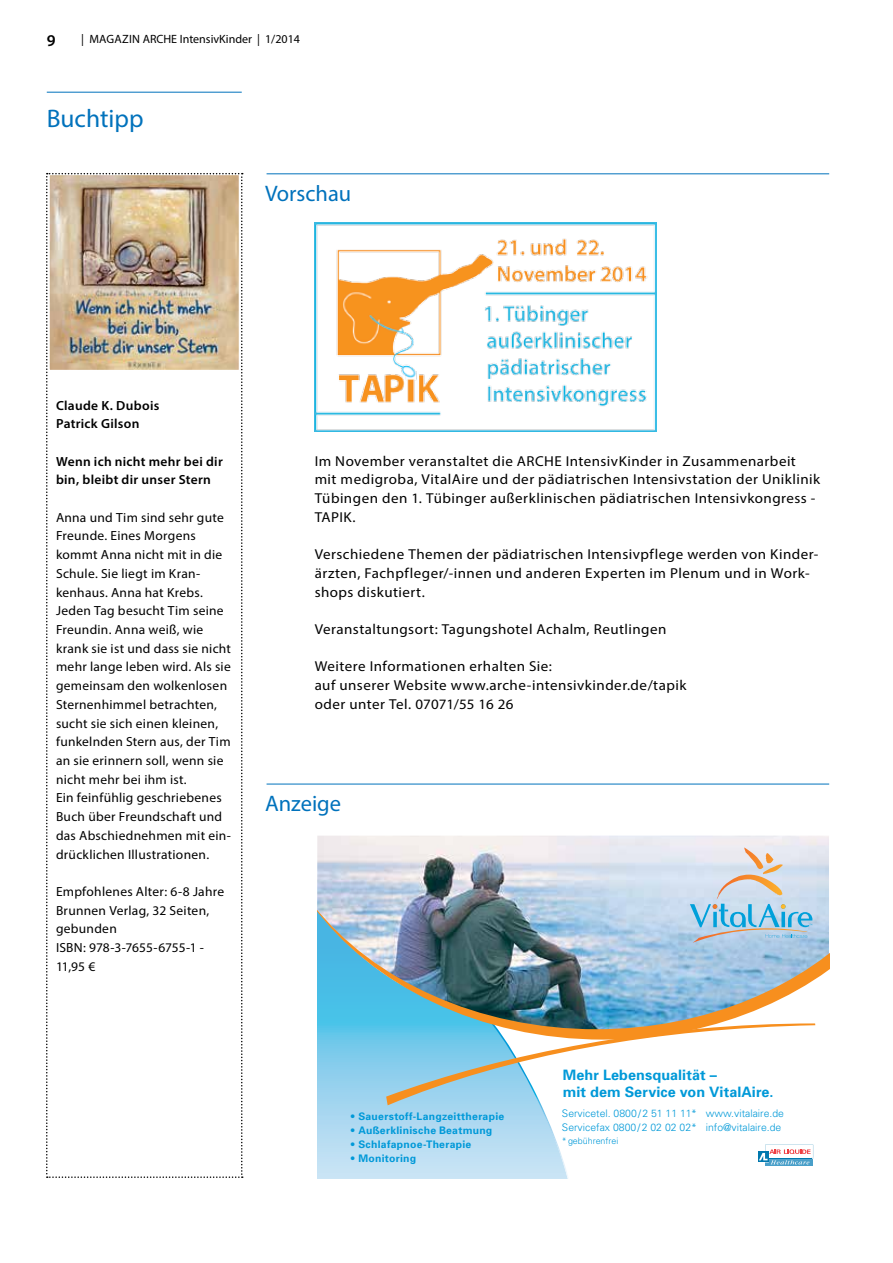
<style>
.page{position:relative;width:893px;height:1263px;background:#fff}
.page>*{position:absolute;margin:0;border:0;box-sizing:border-box;transform-origin:0 0}
.t1{font:25.5px "Myriad Pro";color:#0072bc}
.t2{font:22.5px "Myriad Pro";color:#0072bc}
.t3{font:600 16.5px "Myriad Pro";color:#000}
.t4{font:14.4px/18.8px "Myriad Pro";letter-spacing:.03em;color:#000;scale:1.04 1}
.t5{font:700 14.4px/16.6px "Univers";letter-spacing:.005em;color:#0099d8}
.t6{font:13.2px/18.8px "Myriad Pro";letter-spacing:.02em;color:#000}
.t7{font:600 13.2px/18.8px "Myriad Pro";letter-spacing:.02em;color:#000}
.t8{font:12px "Myriad Pro";color:#000}
.t9{font:300 10.5px/13px "Univers";color:#0099d8}
.t10{font:700 10.35px "Univers";letter-spacing:.025em;color:#0099d8}
.t11{font:300 8.85px "Univers";color:#0099d8}
.s1{font-weight:300}
</style>
<div class="page">
<img style="left:317px;top:836px;width:512px;height:70px">
<svg style="left:317px;top:895px;width:262px;height:283px"></svg>
<img style="left:317px;top:906px;width:512px;height:133px">
<svg style="left:690px;top:847px;width:122px;height:96px"></svg>
<svg style="left:386px;top:1023px;width:429px;height:155px"></svg>
<img style="left:315px;top:222px;width:342px;height:210px">
<hr style="left:47px;top:92px;width:195px;height:1px;background:#0072bc">
<hr style="left:267px;top:784px;width:562px;height:1px;background:#0072bc">
<hr style="left:267px;top:173px;width:562px;height:1px;background:#0072bc">
<svg style="left:46px;top:173px;width:197px;height:1005px"></svg>
<p class="t3" style="left:47px;top:30px;width:10px">9</p>
<p class="t8" style="left:81px;top:32px;width:220px">| Magazin ARCHE I ntensivKinder | 1/2014</p>
<h1 class="t1" style="left:47px;top:103px;width:98px">Buchtipp</h1>
<h2 class="t2" style="left:265px;top:179px;width:88px">Vorschau</h2>
<p class="t7" style="left:56px;top:395px;width:105px">Claude K. Dubois<br>Patrick Gilson</p>
<p class="t7" style="left:56px;top:451px;width:168px">Wenn ich nicht mehr bei dir bin, bleibt dir unser Stern</p>
<p class="t6" style="left:56px;top:508px;width:177px">Anna und Tim sind sehr gute<br>Freunde. Eines Morgens kommt Anna nicht mit in die<br>Schule. Sie liegt im Kran&shy;kenhaus. Anna hat Krebs.<br>Jeden Tag besucht Tim seine<br>Freundin. Anna weiß, wie krank sie ist und dass sie nicht mehr lange leben wird. Als sie gemeinsam den wolkenlosen<br>Sternenhimmel betrachten, sucht sie sich einen kleinen, funkelnden Stern aus, der Tim an sie erinnern soll, wenn sie nicht mehr bei ihm ist.<br>Ein feinfühlig geschriebenes<br>Buch über Freundschaft und das Abschiednehmen mit ein&shy;drücklichen Illustrationen.</p>
<p class="t6" style="left:56px;top:882px;width:170px">Empfohlenes Alter: 6-8 Jahre<br>Brunnen Verlag, 32 Seiten, gebunden<br>ISBN: 978-3-7655-6755-1 -<br>11,95 €</p>
<p class="t4" style="left:315px;top:451px;width:488px">Im November veranstaltet die ARCHE IntensivKinder in Zusammenarbeit mit medigroba, VitalAire und der pädiatrischen Intensivstation der Uniklinik Tübingen den 1. Tübinger außerklinischen pädiatrischen Intensivkongress - TAPIK.</p>
<p class="t4" style="left:315px;top:545px;width:486px">Verschiedene Themen der pädiatrischen Intensivpflege werden von Kinder&shy;ärzten, Fachpfleger/-innen und anderen Experten im Plenum und in Work&shy;shops diskutiert.</p>
<p class="t4" style="left:315px;top:620px;width:340px">Veranstaltungsort: Tagungshotel Achalm, Reutlingen</p>
<p class="t4" style="left:315px;top:657px;width:359px">Weitere Informationen erhalten Sie:<br>auf unserer Website www.arche-intensivkinder.de/tapik oder unter Tel. 07071/55 16 26</p>
<h2 class="t2" style="left:265px;top:790px;width:78px">Anzeige</h2>
<p class="t10" style="left:350px;top:1109px;width:156px"><span class="s1">•</span> Sauerstoff-Langzeittherapie</p>
<p class="t10" style="left:350px;top:1124px;width:143px"><span class="s1">•</span> Außerklinische Beatmung</p>
<p class="t10" style="left:350px;top:1138px;width:123px"><span class="s1">•</span> Schlafapnoe-Therapie</p>
<p class="t10" style="left:350px;top:1152px;width:67px"><span class="s1">•</span> Monitoring</p>
<p class="t5" style="left:563px;top:1066px;width:212px">Mehr Lebensqualität –<br>mit dem Service von VitalAire.</p>
<p class="t9" style="left:562px;top:1107px;width:137px">Servicetel. 0800/2 51 11 11*<br>Servicefax 0800/2 02 02 02*</p>
<p class="t11" style="left:562px;top:1135px;width:58px">*gebührenfrei</p>
<p class="t9" style="left:706px;top:1107px;width:80px">www.vitalaire.de info@vitalaire.de</p>
</div>
